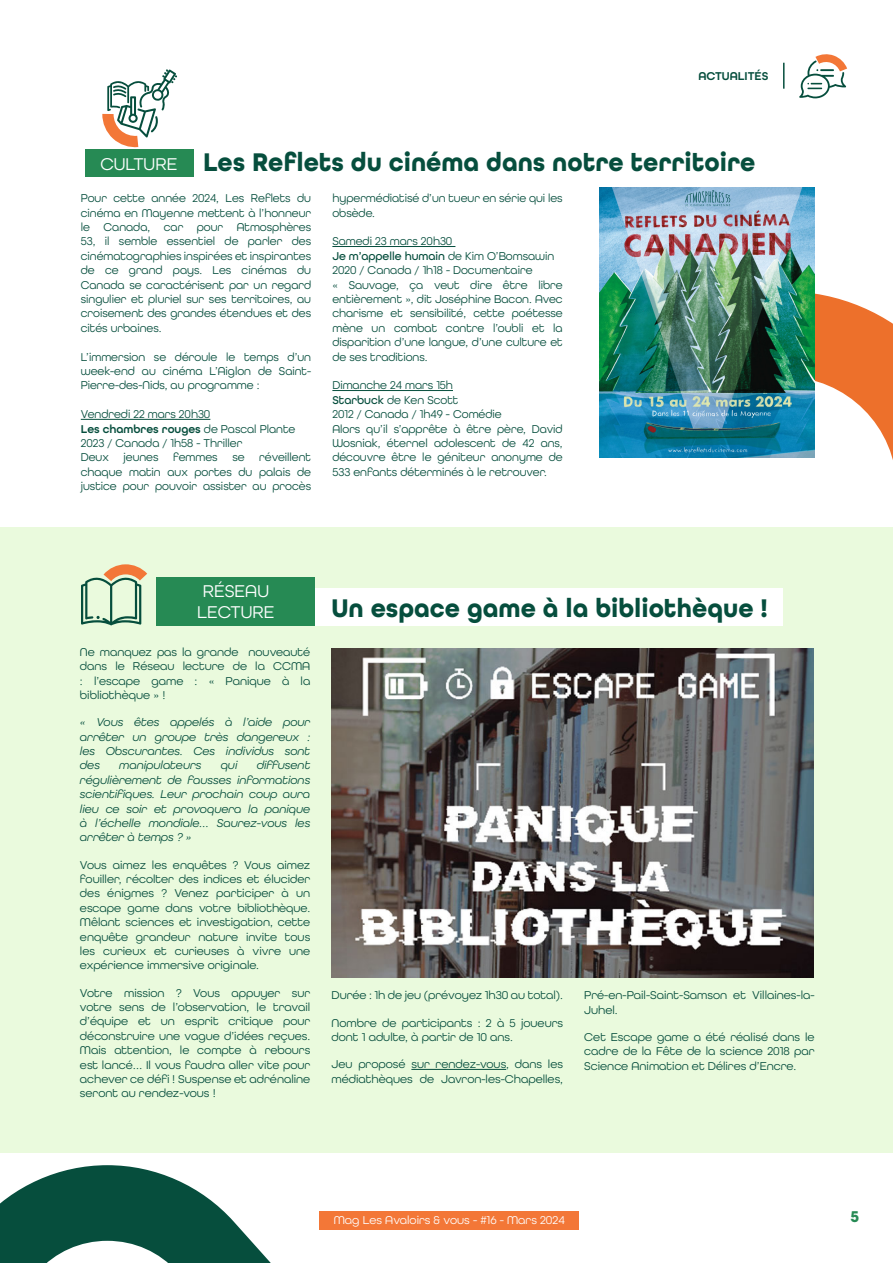
<style>
.page{position:relative;width:893px;height:1263px;background:#fff}
.page>*{position:absolute;margin:0;border:0;box-sizing:border-box;transform-origin:0 0}
.t1{font:700 27px "All Round Gothic";color:#064e3d;scale:.96 1}
.t2{font:18px/21.6px "All Round Gothic";color:#fff;text-align:center}
.t3{font:700 16.5px "All Round Gothic";color:#268a54}
.t4{font:12px/14.4px "All Round Gothic";color:#064e3d}
.t5{font:italic 12px/14.4px "All Round Gothic";color:#064e3d;text-align:justify}
.t6{font:12px "All Round Gothic";color:#fff}
.t7{font:600 12px "All Round Gothic";color:#064e3d}
.s1{font-weight:600}
.s2{font-weight:500}
</style>
<div class="page">
<svg style="left:783px;top:63px;width:1px;height:26px"></svg>
<svg style="left:799px;top:54px;width:48px;height:44px"></svg>
<div style="left:320px;top:1211px;width:259px;height:18px;background:#f37737"></div>
<div style="left:0;top:527px;width:893px;height:626px;background:#eafadd"></div>
<img style="left:332px;top:648px;width:481px;height:329px">
<div style="left:210px;top:588px;width:573px;height:37px;background:#fff"></div>
<hr style="left:81px;top:419px;width:129px;height:1px;background:#064e3d">
<hr style="left:332px;top:246px;width:123px;height:1px;background:#064e3d">
<hr style="left:332px;top:390px;width:121px;height:1px;background:#064e3d">
<div style="left:85px;top:149px;width:109px;height:28px;background:#268a54"></div>
<svg style="left:102px;top:69px;width:75px;height:79px"></svg>
<div style="left:156px;top:577px;width:159px;height:48px;background:#268a54"></div>
<svg style="left:81px;top:564px;width:66px;height:61px"></svg>
<svg style="left:784px;top:291px;width:109px;height:169px"></svg>
<svg style="left:0;top:1165px;width:271px;height:98px"></svg>
<img style="left:599px;top:188px;width:215px;height:269px">
<hr style="left:411px;top:1069px;width:95px;height:1px;background:#064e3d">
<p class="t7" style="left:698px;top:69px;width:72px">ACTUALITÉS</p>
<h2 class="t2" style="left:100px;top:153px;width:78px">CULTURE</h2>
<h1 class="t1" style="left:203px;top:146px;width:577px">Les Reflets du cinéma dans notre territoire</h1>
<p class="t4" style="left:81px;top:191px;width:232px;text-align:justify">Pour cette année 2024, Les Reflets du cinéma en Mayenne mettent à l’honneur le Canada, car pour Atmosphères 53, il semble essentiel de parler des cinématographies inspirées et inspirantes de ce grand pays. Les cinémas du Canada se caractérisent par un regard singulier et pluriel sur ses territoires, au croisement des grandes étendues et des cités urbaines.</p>
<p class="t4" style="left:81px;top:349px;width:232px;text-align:justify">L’immersion se déroule le temps d’un week-end au cinéma L’Aiglon de Saint-Pierre-des-Nids, au programme :</p>
<p class="t4" style="left:81px;top:407px;width:232px">Vendredi 22 mars 20h30<br><span class="s1">Les chambres rouges</span> de Pascal Plante<br>2023 / Canada / 1h58 - Thriller<br>Deux jeunes femmes se réveillent chaque matin aux portes du palais de justice pour pouvoir assister au procès</p>
<p class="t4" style="left:332px;top:191px;width:232px">hypermédiatisé d’un tueur en série qui les obsède.</p>
<p class="t4" style="left:332px;top:234px;width:232px">Samedi 23 mars 20h30<br><span class="s2">Je m’appelle humain</span> de Kim O’Bomsawin 2020 / Canada / 1h18 - Documentaire<br>« Sauvage, ça veut dire être libre entièrement », dit Joséphine Bacon. Avec charisme et sensibilité, cette poétesse mène un combat contre l’oubli et la disparition d’une langue, d’une culture et de ses traditions.</p>
<p class="t4" style="left:332px;top:378px;width:232px">Dimanche 24 mars 15h<br><span class="s2">Starbuck</span> de Ken Scott<br>2012 / Canada / 1h49 - Comédie<br>Alors qu’il s’apprête à être père, David<br>Wosniak, éternel adolescent de 42 ans, découvre être le géniteur anonyme de<br>533 enfants déterminés à le retrouver.</p>
<h2 class="t2" style="left:197px;top:580px;width:79px">RÉSEAU<br>LECTURE</h2>
<p class="t4" style="left:80px;top:644px;width:232px;text-align:justify">Ne manquez pas la grande nouveauté dans le Réseau lecture de la CCMA : l’escape game : « Panique à la bibliothèque » !</p>
<p class="t5" style="left:80px;top:715px;width:232px">« Vous êtes appelés à l’aide pour arrêter un groupe très dangereux : les Obscurantes. Ces individus sont des</p>
<p class="t5" style="left:80px;top:758px;width:232px;text-indent:177px">diffusent régulièrement de fausses informations scientifiques. Leur prochain coup aura lieu ce soir et provoquera la panique à l’échelle mondiale… Saurez-vous les arrêter à temps ? »</p>
<p class="t4" style="left:80px;top:857px;width:232px;text-align:justify">Vous aimez les enquêtes ? Vous aimez fouiller, récolter des indices et élucider des énigmes ? Venez participer à un escape game dans votre bibliothèque.<br>Mêlant sciences et investigation, cette enquête grandeur nature invite tous les curieux et curieuses à vivre une expérience immersive originale.</p>
<p class="t4" style="left:80px;top:985px;width:232px;text-align:justify">Votre mission ? Vous appuyer sur votre sens de l’observation, le travail d’équipe et un esprit critique pour déconstruire une vague d’idées reçues.<br>Mais attention, le compte à rebours est lancé… Il vous faudra aller vite pour achever ce défi ! Suspense et adrénaline seront au rendez-vous !</p>
<p class="t5" style="left:119px;top:758px;width:84px">manipulateurs</p>
<p class="t5" style="left:221px;top:758px;width:18px">qui</p>
<h1 class="t1" style="left:332px;top:592px;width:456px">Un espace game à la bibliothèque !</h1>
<p class="t4" style="left:332px;top:988px;width:233px">Durée : 1h de jeu (prévoyez 1h30 au total).</p>
<p class="t4" style="left:332px;top:1015px;width:233px">Nombre de participants : 2 à 5 joueurs dont 1 adulte, à partir de 10 ans.</p>
<p class="t4" style="left:332px;top:1057px;width:233px">Jeu proposé sur rendez-vous, dans les médiathèques de Javron-les-Chapelles,</p>
<p class="t4" style="left:584px;top:988px;width:232px">Pré-en-Pail-Saint-Samson et Villaines-la-<br>Juhel.</p>
<p class="t4" style="left:584px;top:1029px;width:232px;text-align:justify">Cet Escape game a été réalisé dans le cadre de la Fête de la science 2018 par Science Animation et Délires d’Encre.</p>
<p class="t6" style="left:334px;top:1212px;width:233px">Mag Les Avaloirs &amp; vous - #16 - Mars 2024</p>
<h3 class="t3" style="left:850px;top:1206px;width:10px">5</h3>
</div>
